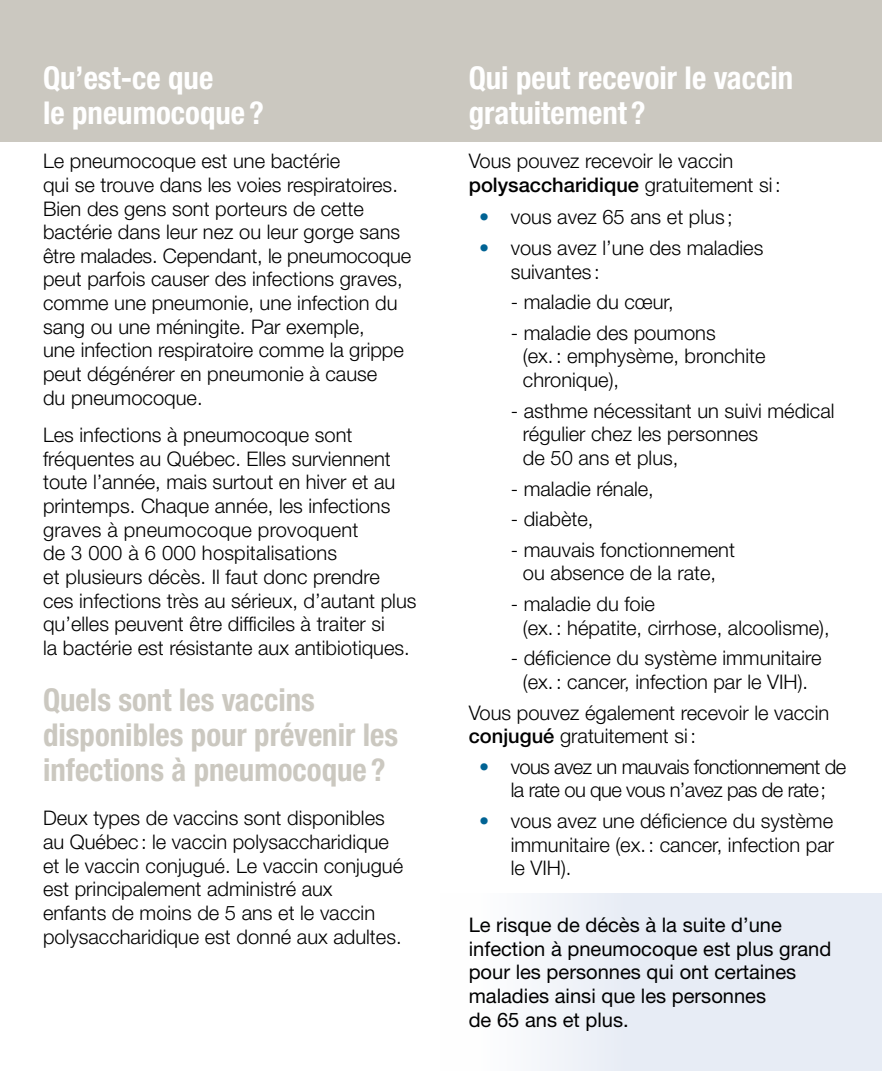
<style>
.page{position:relative;width:882px;height:1071px;background:#fff}
.page>*{position:absolute;margin:0;border:0;box-sizing:border-box;transform-origin:0 0}
.t1{font:700 condensed 31.5px/35px "Helvetica Neue LT Std";color:#cbc8c0}
.t2{font:700 condensed 31.5px/35px "Helvetica Neue LT Std";color:#fff}
.t3{font:300 20.12px/23.6px "Helvetica Neue LT Std";color:#000}
.t4{font:20.12px/23.6px "Helvetica Neue LT Std";color:#000}
.t5{font:300 20.12px/23.6px "Helvetica Neue LT Std";letter-spacing:-.03em;color:#000;text-align:center}
.s1{font-weight:500}
.s2{color:#006394}
</style>
<div class="page">
<div style="left:440px;top:893px;width:442px;height:178px;background:linear-gradient(to right,#f9fafc,#e1e7f2)"></div>
<div style="left:0;top:0;width:882px;height:141px;background:#cbc8c0"></div>
<h2 class="t2" style="left:43px;top:60px;width:222px">Qu’est-ce que<br>le pneumocoque ?</h2>
<p class="t3" style="left:43px;top:149px;width:370px">Le pneumocoque est une bactérie<br>qui se trouve dans les voies respiratoires.<br>Bien des gens sont porteurs de cette bactérie dans leur nez ou leur gorge sans être malades. Cependant, le pneumocoque peut parfois causer des infections graves, comme une pneumonie, une infection du sang ou une méningite. Par exemple,<br>une infection respiratoire comme la grippe peut dégénérer en pneumonie à cause<br>du pneumocoque.</p>
<p class="t3" style="left:43px;top:423px;width:375px">Les infections à pneumocoque sont fréquentes au Québec. Elles surviennent toute l’année, mais surtout en hiver et au printemps. Chaque année, les infections graves à pneumocoque provoquent<br>de 3 000 à 6 000 hospitalisations<br>et plusieurs décès. Il faut donc prendre<br>ces infections très au sérieux, d’autant plus qu’elles peuvent être difficiles à traiter si<br>la bactérie est résistante aux antibiotiques.</p>
<h2 class="t1" style="left:43px;top:682px;width:357px">Quels sont les vaccins disponibles pour prévenir les infections à pneumocoque ?</h2>
<p class="t3" style="left:43px;top:806px;width:362px">Deux types de vaccins sont disponibles au Québec: le vaccin polysaccharidique et le vaccin conjugué. Le vaccin conjugué est principalement administré aux<br>enfants de moins de 5 ans et le vaccin polysaccharidique est donné aux adultes.</p>
<h2 class="t2" style="left:469px;top:60px;width:326px">Qui peut recevoir le vaccin gratuitement ?</h2>
<p class="t3" style="left:469px;top:149px;width:313px">Vous pouvez recevoir le vaccin <span class="s1">polysaccharidique</span> gratuitement si:</p>
<p class="t3" style="left:479px;top:205px;width:255px"><span class="s2">•</span> vous avez 65 ans et plus ;</p>
<p class="t3" style="left:511px;top:236px;width:254px;text-indent:-32px"><span class="s2">•</span> vous avez l’une des maladies suivantes :</p>
<p class="t3" style="left:511px;top:290px;width:164px">- maladie du cœur,</p>
<p class="t3" style="left:523px;top:320px;width:244px;text-indent:-12px">- maladie des poumons<br>(ex.: emphysème, bronchite chronique),</p>
<p class="t3" style="left:523px;top:398px;width:313px;text-indent:-12px">- asthme nécessitant un suivi médical régulier chez les personnes<br>de 50 ans et plus,</p>
<p class="t3" style="left:511px;top:476px;width:145px">- maladie rénale,</p>
<p class="t3" style="left:511px;top:507px;width:84px">- diabète,</p>
<p class="t3" style="left:511px;top:537px;width:226px;text-align:center">- mauvais fonctionnement ou absence de la rate,</p>
<p class="t3" style="left:523px;top:592px;width:308px;text-indent:-12px">- maladie du foie<br>(ex.: hépatite, cirrhose, alcoolisme),</p>
<p class="t3" style="left:511px;top:646px;width:312px;text-align:center">- déficience du système immunitaire (ex.: cancer, infection par le VIH).</p>
<p class="t3" style="left:469px;top:700px;width:362px">Vous pouvez également recevoir le vaccin <span class="s1">conjugué</span> gratuitement si:</p>
<p class="t5" style="left:479px;top:754px;width:369px"><span class="s2">•</span> vous avez un mauvais fonctionnement de la rate ou que vous n’avez pas de rate;</p>
<p class="t3" style="left:511px;top:809px;width:325px;text-align:justify;text-indent:-32px"><span class="s2">•</span> vous avez une déficience du système immunitaire (ex.: cancer, infection par le VIH).</p>
<p class="t4" style="left:469px;top:913px;width:364px">Le risque de décès à la suite d’une infection à pneumocoque est plus grand pour les personnes qui ont certaines maladies ainsi que les personnes<br>de 65 ans et plus.</p>
</div>
